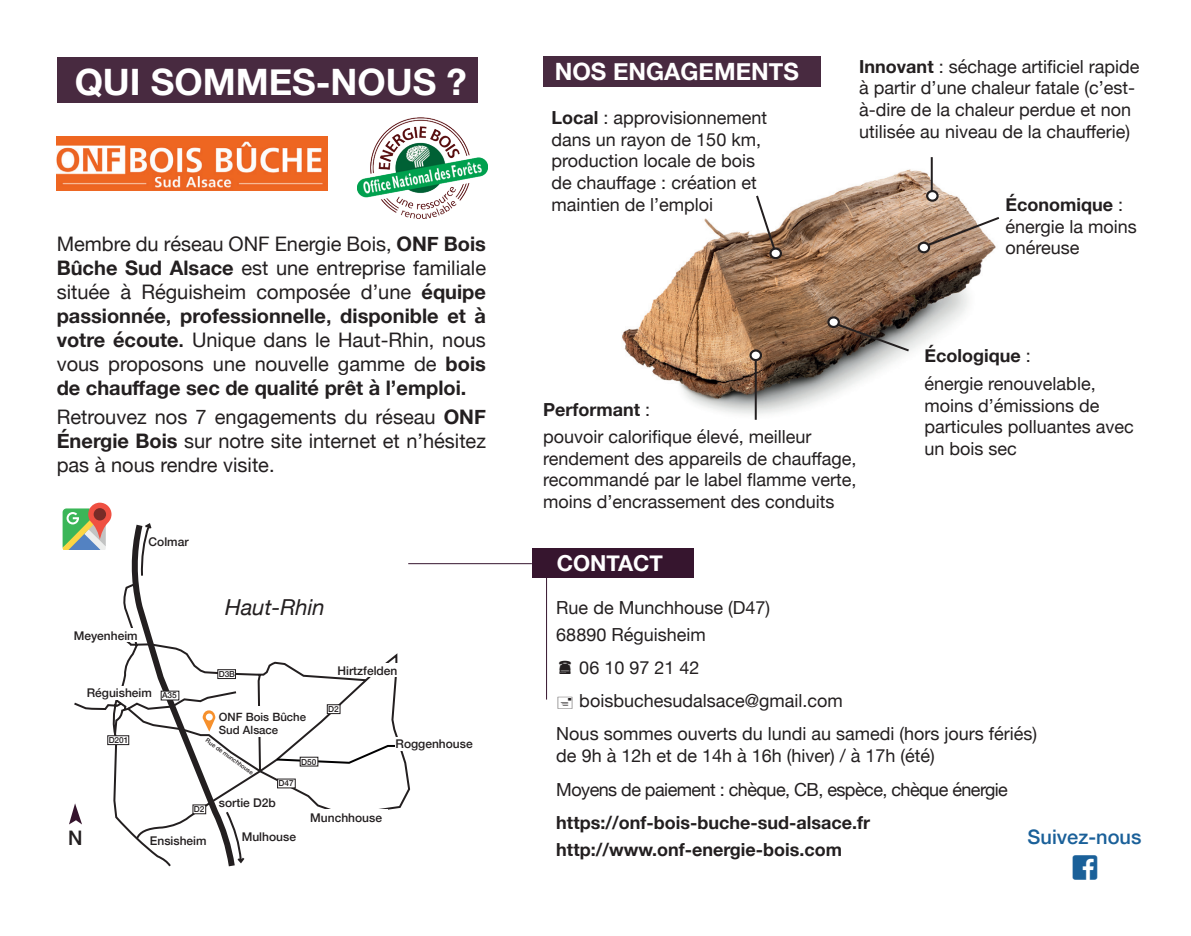
<style>
.page{position:relative;width:1191px;height:936px;background:#fff}
.page>*{position:absolute;margin:0;border:0;box-sizing:border-box;transform-origin:0 0}
.t1{font:700 36.4px "Helvetica Neue";color:#fff}
.t2{font:700 23.8px "Helvetica Neue";color:#fff}
.t3{font:italic 22px "Helvetica Neue";color:#231f20}
.t4{font:700 22px "Helvetica Neue";color:#fff}
.t5{font:20px/24px "Helvetica Neue";color:#231f20;text-align:justify}
.t6{font:500 20px "Helvetica Neue";color:#1a6099}
.t7{font:500 20px "Helvetica Neue";color:#231f20}
.t8{font:18px/21.6px "Helvetica Neue";color:#231f20}
.t9{font:18px/33.6px "Helvetica Neue";letter-spacing:-.03em;color:#231f20}
.t10{font:700 18px/27.2px "Helvetica Neue";color:#231f20}
.t11{font:500 12px "Helvetica Neue";color:#231f20}
.t12{font:500 11.6px "Helvetica Neue";color:#231f20}
.t13{font:500 11.4px/13.6px "Helvetica Neue";color:#231f20}
.t14{font:500 8.2px "Helvetica Neue";color:#231f20}
.t15{font:500 6px "Helvetica Neue";color:#231f20}
.s1{font-weight:700}
.s2{font-weight:500}
</style>
<div class="page">
<img style="left:622px;top:159px;width:372px;height:261px">
<div style="left:532px;top:548px;width:162px;height:30px;background:#36152e"></div>
<div style="left:543px;top:57px;width:277px;height:30px;background:#482a40"></div>
<div style="left:57px;top:57px;width:420px;height:45px;background:#482a40"></div>
<svg style="left:74px;top:581px;width:337px;height:255px"></svg>
<div style="left:108px;top:735px;width:21px;height:9px;background:#fff"></div>
<div style="left:107px;top:735px;width:22px;height:10px;border:1px solid #231f20"></div>
<svg style="left:133px;top:523px;width:269px;height:344px"></svg>
<svg style="left:69px;top:803px;width:13px;height:21px"></svg>
<div style="left:87px;top:685px;width:68px;height:14px;background:#fff"></div>
<div style="left:74px;top:628px;width:68px;height:14px;background:#fff"></div>
<div style="left:149px;top:534px;width:68px;height:14px;background:#fff"></div>
<div style="left:337px;top:663px;width:64px;height:13px;background:#fff"></div>
<div style="left:395px;top:736px;width:99px;height:14px;background:#fff"></div>
<div style="left:242px;top:829px;width:98px;height:14px;background:#fff"></div>
<div style="left:310px;top:809px;width:99px;height:14px;background:#fff"></div>
<div style="left:150px;top:833px;width:57px;height:12px;background:#fff"></div>
<div style="left:217px;top:706px;width:68px;height:30px;background:#fff"></div>
<hr style="left:546px;top:576px;width:1px;height:123px;background:#36152e">
<svg style="left:828px;top:317px;width:11px;height:10px"></svg>
<div style="left:827px;top:316px;width:13px;height:12px;border:2px solid #231f20;border-radius:50%"></div>
<hr style="left:930px;top:157px;width:2px;height:39px;background:#231f20">
<div style="left:927px;top:191px;width:10px;height:10px;background:#fff;border-radius:50%"></div>
<div style="left:926px;top:190px;width:12px;height:12px;border:2px solid #231f20;border-radius:50%"></div>
<svg style="left:834px;top:322px;width:77px;height:31px;background:#6e6159"></svg>
<svg style="left:754px;top:193px;width:23px;height:60px"></svg>
<svg style="left:770px;top:248px;width:11px;height:10px"></svg>
<div style="left:769px;top:247px;width:13px;height:12px;border:2px solid #231f20;border-radius:50%"></div>
<hr style="left:754px;top:355px;width:2px;height:65px;background:#231f20">
<svg style="left:921px;top:215px;width:79px;height:34px"></svg>
<div style="left:918px;top:243px;width:11px;height:9px;background:#fff;border-radius:50%"></div>
<div style="left:917px;top:242px;width:13px;height:11px;border:2px solid #231f20;border-radius:50%"></div>
<svg style="left:750px;top:350px;width:11px;height:10px"></svg>
<div style="left:749px;top:349px;width:13px;height:12px;border:2px solid #231f20;border-radius:50%"></div>
<hr style="left:408px;top:563px;width:124px;height:1px;background:#36152e">
<img style="left:57px;top:136px;width:271px;height:55px">
<img style="left:357px;top:117px;width:131px;height:101px">
<svg style="left:63px;top:502px;width:48px;height:47px"></svg>
<div style="left:94px;top:508px;width:12px;height:12px;background:#772b27;border-radius:50%"></div>
<h1 class="t1" style="left:75px;top:53px;width:393px">QUI SOMMES-NOUS ?</h1>
<p class="t5" style="left:57px;top:233px;width:431px">Membre du réseau ONF Energie Bois, <span class="s1">ONF Bois Bûche Sud Alsace</span> est une entreprise familiale située à Réguisheim composée d’une <span class="s1">équipe passionnée</span><span class="s2">,</span> <span class="s1">professionnelle</span><span class="s2">,</span> <span class="s1">disponible et à votre écoute</span><span class="s2">.</span> Unique dans le Haut-Rhin, nous vous proposons une nouvelle gamme de <span class="s1">bois de chauffage sec de qualité prêt à l’emploi.</span></p>
<p class="t5" style="left:57px;top:406px;width:431px">Retrouvez nos 7 engagements du réseau <span class="s1">ONF Énergie Bois</span> sur notre site internet et n’hésitez pas à nous rendre visite.</p>
<p class="t12" style="left:149px;top:531px;width:40px">Colmar</p>
<p class="t11" style="left:149px;top:532px;width:42px">Colmar</p>
<p class="t11" style="left:74px;top:626px;width:66px">Meyenheim</p>
<p class="t12" style="left:75px;top:626px;width:63px">Meyenheim</p>
<p class="t11" style="left:87px;top:683px;width:67px">Réguisheim</p>
<p class="t14" style="left:162px;top:689px;width:16px">A35</p>
<p class="t14" style="left:109px;top:733px;width:21px">D201</p>
<p class="t3" style="left:225px;top:591px;width:101px">Haut-Rhin</p>
<p class="t14" style="left:219px;top:667px;width:18px">D3B</p>
<p class="t12" style="left:337px;top:660px;width:59px">Hirtzfelden</p>
<p class="t11" style="left:337px;top:661px;width:62px">Hirtzfelden</p>
<p class="t13" style="left:219px;top:709px;width:89px">ONF Bois Bûche<br>Sud Alsace</p>
<p class="t15" style="left:209px;top:735px;width:59px;rotate:36deg">Rue de munchhouse</p>
<p class="t14" style="left:278px;top:776px;width:17px">D47</p>
<p class="t14" style="left:301px;top:755px;width:17px">D50</p>
<p class="t14" style="left:328px;top:702px;width:12px">D2</p>
<p class="t12" style="left:400px;top:734px;width:76px">Roggenhouse</p>
<p class="t11" style="left:395px;top:734px;width:79px">Roggenhouse</p>
<p class="t7" style="left:68px;top:821px;width:16px">N</p>
<p class="t14" style="left:194px;top:802px;width:12px">D2</p>
<p class="t11" style="left:150px;top:831px;width:58px">Ensisheim</p>
<p class="t11" style="left:219px;top:793px;width:59px">sortie D2b</p>
<p class="t12" style="left:242px;top:826px;width:54px">Mulhouse</p>
<p class="t11" style="left:242px;top:827px;width:56px">Mulhouse</p>
<p class="t12" style="left:310px;top:805px;width:71px">Munchhouse</p>
<p class="t11" style="left:310px;top:807px;width:73px">Munchhouse</p>
<h2 class="t2" style="left:555px;top:53px;width:245px">NOS ENGAGEMENTS</h2>
<p class="t8" style="left:551px;top:108px;width:217px"><span class="s1">Local</span> : approvisionnement dans un rayon de 150 km, production locale de bois de chauffage : création et maintien de l’emploi</p>
<p class="t8" style="left:859px;top:57px;width:282px"><span class="s1">Innovant</span> : séchage artificiel rapide à partir d’une chaleur fatale (c’est&shy;à-dire de la chaleur perdue et non utilisée au niveau de la chaufferie)</p>
<p class="t8" style="left:1005px;top:195px;width:133px"><span class="s1">Économique</span> : énergie la moins onéreuse</p>
<p class="t8" style="left:543px;top:396px;width:270px;line-height:27.8px"><span class="s1">Performant</span> :<br>pouvoir calorifique élevé, meilleur</p>
<p class="t8" style="left:543px;top:448px;width:315px;text-align:justify">rendement des appareils de chauffage, recommandé par le label flamme verte, moins d’encrassement des conduits</p>
<p class="t4" style="left:557px;top:546px;width:107px">CONTACT</p>
<p class="t8" style="left:924px;top:343px;width:173px;line-height:27.8px"><span class="s1">Écologique</span> :<br>énergie renouvelable,</p>
<p class="t8" style="left:924px;top:395px;width:211px">moins d’émissions de particules polluantes avec un bois sec</p>
<p class="t8" style="left:556px;top:595px;width:215px;line-height:27.2px">Rue de Munchhouse (D47)<br>68890 Réguisheim</p>
<p class="t8" style="left:579px;top:658px;width:122px">06 10 97 21 42</p>
<p class="t8" style="left:579px;top:691px;width:265px">boisbuchesudalsace@gmail.com</p>
<p class="t8" style="left:556px;top:724px;width:482px">Nous sommes ouverts du lundi au samedi (hors jours fériés)</p>
<p class="t9" style="left:556px;top:739px;width:453px">de 9h à 12h et de 14h à 16h (hiver) / à 17h (été)<br>Moyens de paiement : chèque, CB, espèce, chèque énergie</p>
<p class="t10" style="left:556px;top:808px;width:315px">https://onf-bois-buche-sud-alsace.fr http://www.onf-energie-bois.com</p>
<p class="t6" style="left:1027px;top:820px;width:115px">Suivez-nous</p>
</div>
